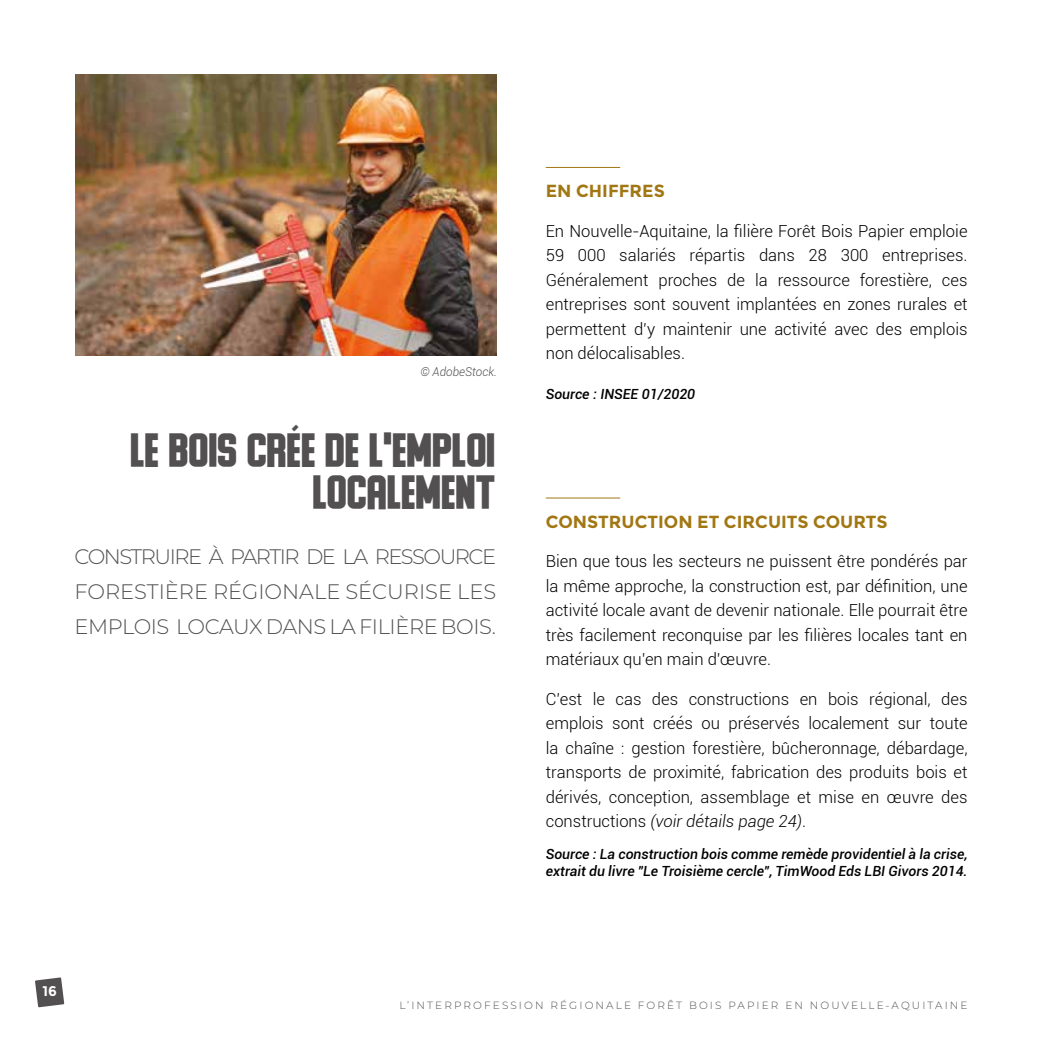
<style>
.page{position:relative;width:1042px;height:1042px;background:#fff}
.page>*{position:absolute;margin:0;border:0;box-sizing:border-box;transform-origin:0 0}
.t1{font:700 38.5px/70px "Ponter";color:#525050}
.t2{font:300 21px/35px "Montserrat";letter-spacing:-.02em;color:#525050;text-align:justify}
.t3{font:700 17.5px "Montserrat";color:#a17713}
.t4{font:300 16.62px/24.5px "Roboto";color:#000;text-align:justify}
.t5{font:italic 500 14px/16.8px "Roboto";color:#000}
.t6{font:700 14px "Montserrat";color:#fff}
.t7{font:italic 300 12.25px "Roboto";color:#525050;scale:.95 1}
.t8{font:300 10.5px "Montserrat";letter-spacing:.2em;color:#525050}
.s1{font-style:italic}
</style>
<div class="page">
<svg style="left:35px;top:977px;width:29px;height:30px"></svg>
<img style="left:75px;top:74px;width:422px;height:281px">
<hr style="left:546px;top:167px;width:74px;height:1px;background:#a17713">
<hr style="left:546px;top:498px;width:74px;height:1px;background:#a17713">
<p class="t7" style="left:420px;top:363px;width:82px">© AdobeStock.</p>
<h1 class="t1" style="left:313px;top:386px;width:184px;text-indent:71px">,<br>LOCALEMENT</h1>
<h1 class="t1" style="left:131px;top:414px;width:367px">LE BOIS CREE DE L EMPLOI</h1>
<p class="t2" style="left:74px;top:538px;width:423px">CONSTRUIRE À PARTIR DE LA RESSOURCE FORESTIÈRE RÉGIONALE SÉCURISE LES EMPLOIS LOCAUX DANS LA FILIÈRE BOIS.</p>
<p class="t3" style="left:546px;top:181px;width:120px">EN CHIFFRES</p>
<p class="t4" style="left:546px;top:218px;width:423px">En Nouvelle-Aquitaine, la filière Forêt Bois Papier emploie 59 000 salariés répartis dans 28 300 entreprises.<br>Généralement proches de la ressource forestière, ces entreprises sont souvent implantées en zones rurales et permettent d’y maintenir une activité avec des emplois non délocalisables.</p>
<p class="t5" style="left:546px;top:385px;width:151px">Source : INSEE 01/2020</p>
<p class="t3" style="left:546px;top:511px;width:343px">CONSTRUCTION ET CIRCUITS COURTS</p>
<p class="t4" style="left:546px;top:548px;width:423px">Bien que tous les secteurs ne puissent être pondérés par la même approche, la construction est, par définition, une activité locale avant de devenir nationale. Elle pourrait être très facilement reconquise par les filières locales tant en matériaux qu’en main d’œuvre.</p>
<p class="t4" style="left:546px;top:686px;width:423px">C’est le cas des constructions en bois régional, des emplois sont créés ou préservés localement sur toute la chaîne : gestion forestière, bûcheronnage, débardage, transports de proximité, fabrication des produits bois et dérivés, conception, assemblage et mise en œuvre des constructions <span class="s1">(voir détails page 24)</span>.</p>
<p class="t5" style="left:546px;top:845px;width:423px">Source : La construction bois comme remède providentiel à la crise, extrait du livre "Le Troisième cercle", TimWood Eds LBI Givors 2014.</p>
<p class="t6" style="left:42px;top:982px;width:16px">16</p>
<p class="t8" style="left:399px;top:998px;width:569px">L’INTERPROFESSION RÉGIONALE FORÊT BOIS PAPIER EN NOUVELLE-AQUITAINE</p>
</div>
